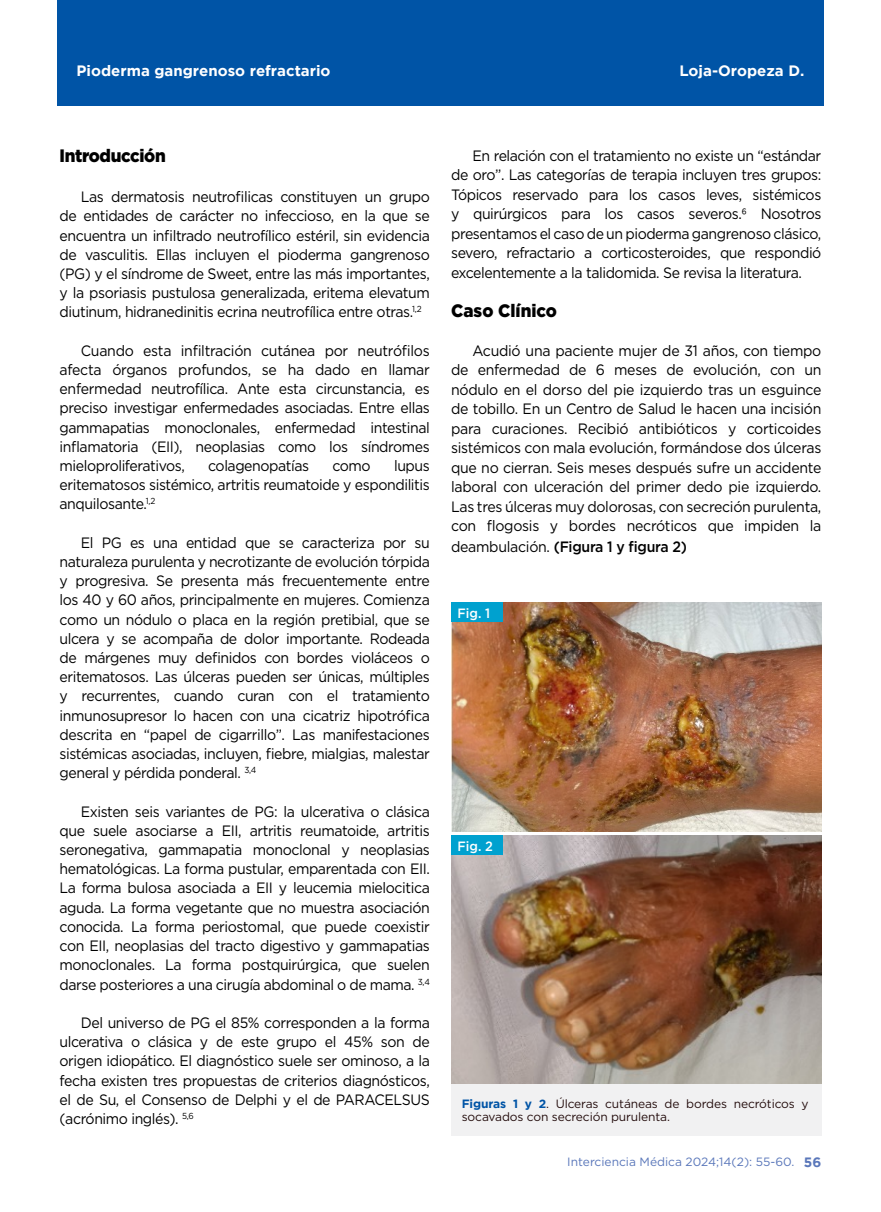
<style>
.page{position:relative;width:881px;height:1212px;background:#fff}
.page>*{position:absolute;margin:0;border:0;box-sizing:border-box;transform-origin:0 0}
.t1{font:900 18px "Gotham";letter-spacing:-.02em;color:#000;scale:.94 1}
.t2{font:900 18px "Gotham";color:#000;scale:.94 1}
.t3{font:15px/19.2px "Gotham";letter-spacing:-.03em;color:#000;text-align:justify;scale:.94 1}
.t4{font:700 15px "Gotham";color:#fff}
.t5{font:500 15px "Gotham";letter-spacing:-.02em;color:#000;scale:.94 1}
.t6{font:500 13.5px "Gotham";color:#fff;scale:.94 1}
.t7{font:700 13.5px "Gotham";color:#5a77ba}
.t8{font:12px/13.5px "Gotham";letter-spacing:-.01em;color:#240d0d}
.t9{font:12px "Gotham";color:#5a77ba}
.s1{font-weight:400}
.s2{font-weight:700;color:#0054a6}
</style>
<div class="page">
<div style="left:57px;top:0;width:766px;height:106px;background:#0054a6"></div>
<img style="left:451px;top:835px;width:370px;height:249px">
<img style="left:451px;top:603px;width:370px;height:228px">
<div style="left:451px;top:1084px;width:370px;height:51px;background:#f1f1f2"></div>
<div style="left:451px;top:603px;width:51px;height:19px;background:#00a1cf"></div>
<div style="left:451px;top:836px;width:51px;height:19px;background:#00a1cf"></div>
<p class="t4" style="left:77px;top:62px;width:255px">Pioderma gangrenoso refractario</p>
<p class="t4" style="left:679px;top:62px;width:126px">Loja-Oropeza D.</p>
<p class="t1" style="left:60px;top:145px;width:114px">Introducción</p>
<p class="t3" style="left:60px;top:187px;width:395px;text-indent:21px">Las dermatosis neutrofilicas constituyen un grupo de entidades de carácter no infeccioso, en la que se encuentra un infiltrado neutrofílico estéril, sin evidencia de vasculitis. Ellas incluyen el pioderma gangrenoso (PG) y el síndrome de Sweet, entre las más importantes, y la psoriasis pustulosa generalizada, eritema elevatum diutinum, hidranedinitis ecrina neutrofílica entre otras.<sup>1,2</sup></p>
<p class="t3" style="left:60px;top:341px;width:395px;text-indent:21px">Cuando esta infiltración cutánea por neutrófilos afecta órganos profundos, se ha dado en llamar enfermedad neutrofílica. Ante esta circunstancia, es preciso investigar enfermedades asociadas. Entre ellas gammapatias monoclonales, enfermedad intestinal inflamatoria (EII), neoplasias como los síndromes mieloproliferativos,</p>
<p class="t3" style="left:208px;top:456px;width:109px">colagenopatías</p>
<p class="t3" style="left:332px;top:456px;width:42px">como</p>
<p class="t3" style="left:60px;top:456px;width:395px;text-indent:334px">lupus eritematosos sistémico, artritis reumatoide y espondilitis anquilosante.<sup>1,2</sup></p>
<p class="t3" style="left:60px;top:533px;width:395px;text-indent:21px">El PG es una entidad que se caracteriza por su naturaleza purulenta y necrotizante de evolución tórpida y progresiva. Se presenta más frecuentemente entre los 40 y 60 años, principalmente en mujeres. Comienza como un nódulo o placa en la región pretibial, que se ulcera y se acompaña de dolor importante. Rodeada de márgenes muy definidos con bordes violáceos o eritematosos. Las úlceras pueden ser únicas, múltiples y recurrentes, cuando curan con el tratamiento inmunosupresor lo hacen con una cicatriz hipotrófica descrita en “papel de cigarrillo”. Las manifestaciones sistémicas asociadas, incluyen, fiebre, mialgias, malestar general y pérdida ponderal. <sup>3,4</sup></p>
<p class="t3" style="left:60px;top:801px;width:395px;text-indent:21px">Existen seis variantes de PG: la ulcerativa o clásica que suele asociarse a EII, artritis reumatoide, artritis seronegativa, gammapatia monoclonal y neoplasias hematológicas. La forma pustular, emparentada con EII.<br>La forma bulosa asociada a EII y leucemia mielocitica aguda. La forma vegetante que no muestra asociación conocida. La forma periostomal, que puede coexistir con EII, neoplasias del tracto digestivo y gammapatias monoclonales. La forma postquirúrgica, que suelen darse posteriores a una cirugía abdominal o de mama. <sup>3,4</sup></p>
<p class="t3" style="left:60px;top:1013px;width:395px;text-indent:21px">Del universo de PG el 85% corresponden a la forma ulcerativa o clásica y de este grupo el 45% son de origen idiopático. El diagnóstico suele ser ominoso, a la fecha existen tres propuestas de criterios diagnósticos, el de Su, el Consenso de Delphi y el de PARACELSUS (acrónimo inglés). <sup>5,6</sup></p>
<p class="t3" style="left:451px;top:145px;width:395px;text-indent:21px">En relación con el tratamiento no existe un “estándar de oro”. Las categorías de terapia incluyen tres grupos:<br>Tópicos reservado para los casos leves, sistémicos y quirúrgicos para los casos severos.6 Nosotros presentamos el caso de un pioderma gangrenoso clásico, severo, refractario a corticosteroides, que respondió excelentemente a la talidomida. Se revisa la literatura.</p>
<p class="t2" style="left:451px;top:300px;width:114px">Caso Clínico</p>
<p class="t3" style="left:451px;top:340px;width:395px;text-indent:21px">Acudió una paciente mujer de 31 años, con tiempo de enfermedad de 6 meses de evolución, con un nódulo en el dorso del pie izquierdo tras un esguince de tobillo. En un Centro de Salud le hacen una incisión para curaciones. Recibió antibióticos y corticoides sistémicos con mala evolución, formándose dos úlceras que no cierran. Seis meses después sufre un accidente laboral con ulceración del primer dedo pie izquierdo.<br>Las tres úlceras muy dolorosas, con secreción purulenta, con flogosis y bordes necróticos que impiden la</p>
<p class="t5" style="left:451px;top:537px;width:252px"><span class="s1">deambulación.</span> (Figura 1 y figura 2)</p>
<p class="t6" style="left:457px;top:604px;width:36px">Fig. 1</p>
<p class="t6" style="left:457px;top:837px;width:39px">Fig. 2</p>
<p class="t8" style="left:461px;top:1097px;width:348px"><span class="s2">Figuras 1 y 2</span>. Úlceras cutáneas de bordes necróticos y socavados con secreción purulenta.</p>
<p class="t9" style="left:567px;top:1154px;width:228px">Interciencia Médica 2024;14(2): 55-60.</p>
<p class="t7" style="left:803px;top:1154px;width:19px">56</p>
</div>
